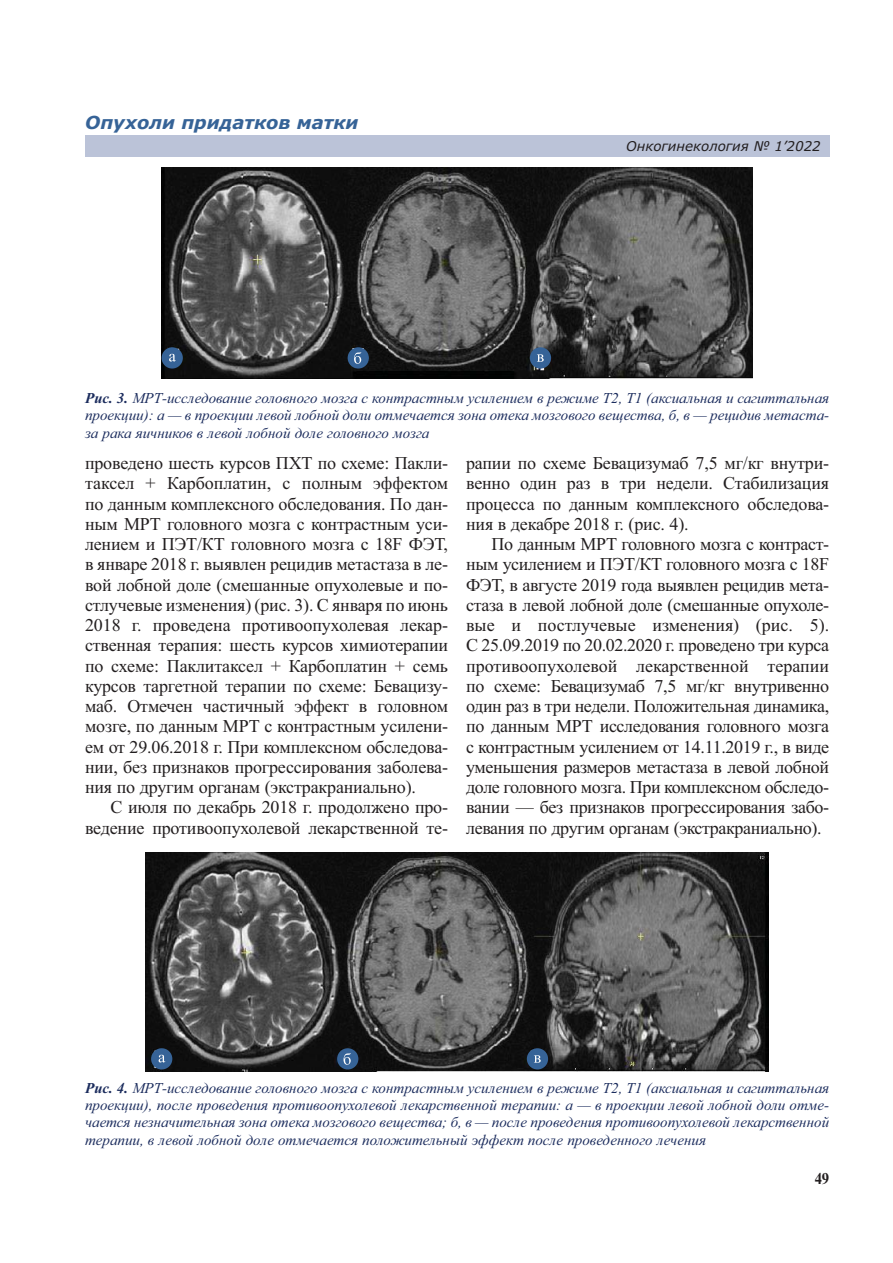
<style>
.page{position:relative;width:893px;height:1263px;background:#fff}
.page>*{position:absolute;margin:0;border:0;box-sizing:border-box;transform-origin:0 0}
.t1{font:18px/20.2px "Times New Roman";letter-spacing:-.01em;color:#231f20;text-align:justify}
.t2{font:italic 700 18px "Verdana";color:#366397}
.t3{font:700 16.5px "Times New Roman";color:#231f20;scale:.9 1}
.t4{font:italic 15px/17.2px "Times New Roman";color:#1b2c5d;text-align:justify}
.t5{font:italic 13.5px "Verdana";color:#231f20}
.s1{font-weight:700}
</style>
<div class="page">
<div style="left:85px;top:135px;width:744px;height:22px;background:#bbc3d8"></div>
<img style="left:161px;top:168px;width:592px;height:210px">
<img style="left:146px;top:852px;width:623px;height:219px">
<div style="left:162px;top:347px;width:21px;height:22px;background:#366397;border-radius:50%"></div>
<svg style="left:169px;top:354px;width:7px;height:8px"></svg>
<div style="left:151px;top:1048px;width:21px;height:21px;background:#366397;border-radius:50%"></div>
<svg style="left:159px;top:1055px;width:6px;height:7px"></svg>
<div style="left:348px;top:347px;width:21px;height:22px;background:#366397;border-radius:50%"></div>
<svg style="left:354px;top:352px;width:7px;height:12px"></svg>
<div style="left:337px;top:1048px;width:21px;height:21px;background:#366397;border-radius:50%"></div>
<svg style="left:344px;top:1053px;width:7px;height:12px"></svg>
<div style="left:530px;top:347px;width:21px;height:22px;background:#366397;border-radius:50%"></div>
<svg style="left:537px;top:354px;width:7px;height:8px"></svg>
<div style="left:527px;top:1048px;width:21px;height:21px;background:#366397;border-radius:50%"></div>
<svg style="left:534px;top:1055px;width:7px;height:8px"></svg>
<p class="t2" style="left:85px;top:116px;width:275px">Опухоли придатков матки</p>
<p class="t5" style="left:626px;top:141px;width:196px">Онкогинекология № 1’2022</p>
<p class="t4" style="left:85px;top:391px;width:746px"><span class="s1">Рис. 3.</span> МРТ-исследование головного мозга с контрастным усилением в режиме Т2, Т1 (аксиальная и сагиттальная проекции): а — в проекции левой лобной доли отмечается зона отека мозгового вещества, б, в — рецидив метаста&shy;за рака яичников в левой лобной доле головного мозга</p>
<p class="t1" style="left:85px;top:455px;width:365px">проведено шесть курсов ПХТ по схеме: Пакли&shy;таксел + Карбоплатин, с полным эффектом по данным комплексного обследования. По дан&shy;ным МРТ головного мозга с контрастным уси&shy;лением и ПЭТ/КТ головного мозга с 18F ФЭТ, в январе 2018 г. выявлен рецидив метастаза в ле&shy;вой лобной доле (смешанные опухолевые и по&shy;стлучевые изменения) (рис. 3). С января по июнь 2018 г. проведена противоопухолевая лекар&shy;ственная терапия: шесть курсов химиотерапии по схеме: Паклитаксел + Карбоплатин + семь курсов таргетной терапии по схеме: Бевацизу&shy;маб. Отмечен частичный эффект в головном мозге, по данным МРТ с контрастным усилени&shy;ем от 29.06.2018 г. При комплексном обследова&shy;нии, без признаков прогрессирования заболева&shy;ния по другим органам (экстракраниально).</p>
<p class="t1" style="left:85px;top:799px;width:365px;text-align:right">С июля по декабрь 2018 г. продолжено про&shy;ведение противоопухолевой лекарственной те-</p>
<p class="t1" style="left:466px;top:455px;width:365px">рапии по схеме Бевацизумаб 7,5 мг/кг внутри&shy;венно один раз в три недели. Стабилизация процесса по данным комплексного обследова&shy;ния в декабре 2018 г. (рис. 4).</p>
<p class="t1" style="left:466px;top:536px;width:365px;text-indent:26px">По данным МРТ головного мозга с контраст&shy;ным усилением и ПЭТ/КТ головного мозга с 18F ФЭТ, в августе 2019 года выявлен рецидив мета&shy;стаза в левой лобной доле (смешанные опухоле&shy;вые и постлучевые изменения) (рис. 5).<br>С 25.09.2019 по 20.02.2020 г. проведено три курса противоопухолевой лекарственной терапии по схеме: Бевацизумаб 7,5 мг/кг внутривенно один раз в три недели. Положительная динамика, по данным МРТ исследования головного мозга с контрастным усилением от 14.11.2019 г., в виде уменьшения размеров метастаза в левой лобной доле головного мозга. При комплексном обследо&shy;вании — без признаков прогрессирования забо&shy;левания по другим органам (экстракрани ально).</p>
<p class="t4" style="left:85px;top:1081px;width:746px"><span class="s1">Рис. 4.</span> МРТ-исследование головного мозга с контрастным усилением в режиме Т2, Т1 (аксиальная и сагиттальная проекции), после проведения противоопухолевой лекарственной терапии: а — в проекции левой лобной доли отме&shy;чается незначительная зона отека мозгового вещества; б, в — после проведения противоопухолевой лекарственной терапии, в левой лобной доле отмечается положительный эффект после проведенного лечения</p>
<p class="t3" style="left:815px;top:1173px;width:18px">49</p>
</div>
